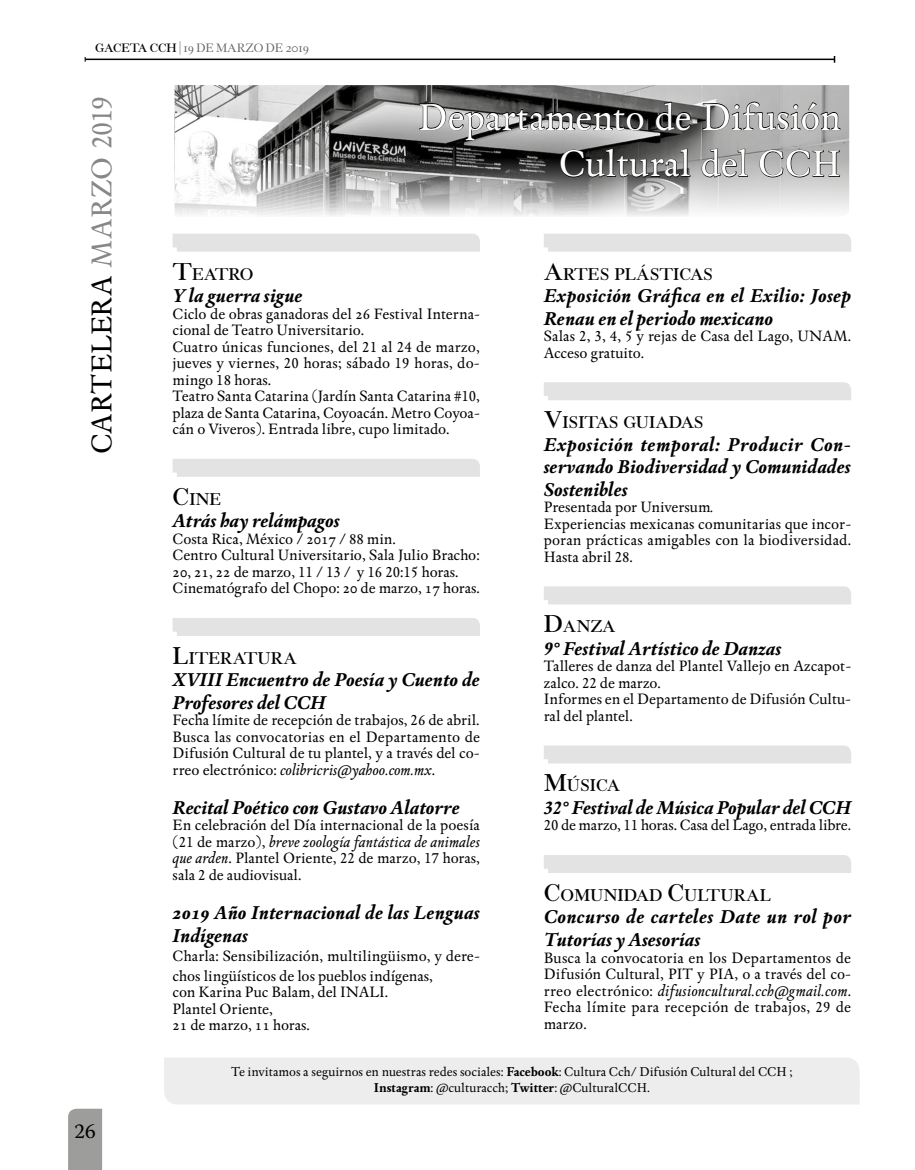
<style>
.page{position:relative;width:915px;height:1170px;background:#fff}
.page>*{position:absolute;margin:0;border:0;box-sizing:border-box;transform-origin:0 0}
.t1{font:39px/46.8px "Espinosa Nova";color:#fff;text-align:right}
.t2{font:30px "Espinosa Nova";letter-spacing:-.01em;color:#000}
.t3{font:21px "Warnock Pro";color:#000}
.t4{font:italic 700 19.5px/22.5px "Espinosa Nova";color:#000}
.t5{font:600 18.9px "Wessex";color:#000}
.t6{font:15.75px/16.5px "Espinosa Nova";color:#000}
.t7{font:13.5px/16.5px "Espinosa Nova";color:#000;text-align:center}
.t8{font:13.5px "Wessex";color:#646363}
.s1{font-weight:600;color:#000}
.s2{color:#878787}
.s3{font-size:27px}
.s4{font-style:italic}
.s5{font-weight:700}
</style>
<div class="page">
<div style="left:68px;top:1108px;width:34px;height:61px;background:#9d9d9c"></div>
<hr style="left:85px;top:59px;width:749px;height:1px;background:#000">
<svg style="left:833px;top:56px;width:2px;height:7px"></svg>
<img style="left:174px;top:85px;width:674px;height:131px">
<svg style="left:419px;top:103px;width:225px;height:37px;background:#6e6e6e"></svg>
<svg style="left:655px;top:101px;width:36px;height:30px"></svg>
<svg style="left:702px;top:101px;width:138px;height:30px;background:#8d8d8d"></svg>
<svg style="left:559px;top:148px;width:131px;height:30px;background:#434242"></svg>
<svg style="left:701px;top:148px;width:47px;height:30px"></svg>
<svg style="left:758px;top:149px;width:82px;height:29px;background:#959594"></svg>
<div style="left:172px;top:234px;width:308px;height:18px;background:#e3e3e3"></div>
<div style="left:172px;top:459px;width:308px;height:18px;background:#e3e3e3"></div>
<div style="left:172px;top:618px;width:308px;height:18px;background:#e3e3e3"></div>
<div style="left:544px;top:234px;width:306px;height:18px;background:#e3e3e3"></div>
<div style="left:544px;top:382px;width:306px;height:18px;background:#e3e3e3"></div>
<div style="left:544px;top:586px;width:306px;height:18px;background:#e3e3e3"></div>
<div style="left:544px;top:745px;width:306px;height:18px;background:#e3e3e3"></div>
<div style="left:544px;top:855px;width:306px;height:18px;background:#e3e3e3"></div>
<div style="left:164px;top:1058px;width:695px;height:46px;background:#ededed"></div>
<p class="t8" style="left:95px;top:40px;width:215px"><span class="s1">GACETA CCH</span> | 19 DE MARZO DE 2019</p>
<h2 class="t2" style="left:85px;top:454px;width:359px;rotate:-90deg">CARTELERA <span class="s2">MARZO 2019</span></h2>
<h3 class="t3" style="left:74px;top:1118px;width:23px">26</h3>
<h1 class="t1" style="left:418px;top:95px;width:424px">Departamento de Difusión<br>Cultural del CCH</h1>
<p class="t5" style="left:172px;top:264px;width:82px"><span class="s3">T</span>EATRO</p>
<p class="t4" style="left:172px;top:285px;width:131px">Y la guerra sigue</p>
<p class="t6" style="left:172px;top:306px;width:309px">Ciclo de obras ganadoras del 26 Festival Interna&shy;cional de Teatro Universitario.<br>Cuatro únicas funciones, del 21 al 24 de marzo, jueves y viernes, 20 horas; sábado 19 horas, do&shy;mingo 18 horas.<br>Teatro Santa Catarina (Jardín Santa Catarina #10, plaza de Santa Catarina, Coyoacán. Metro Coyoa&shy;cán o Viveros). Entrada libre, cupo limitado.</p>
<p class="t5" style="left:172px;top:489px;width:50px"><span class="s3">C</span>INE</p>
<p class="t4" style="left:172px;top:510px;width:169px">Atrás hay relámpagos</p>
<p class="t6" style="left:172px;top:531px;width:309px">Costa Rica, México / 2017 / 88 min.<br>Centro Cultural Universitario, Sala Julio Bracho:<br>20, 21, 22 de marzo, 11 / 13 / y 16 20:15 horas.<br>Cinematógrafo del Chopo: 20 de marzo, 17 horas.</p>
<p class="t5" style="left:543px;top:264px;width:170px"><span class="s3">A</span>RTES PLÁSTICAS</p>
<p class="t4" style="left:543px;top:285px;width:309px">Exposición Gráfica en el Exilio: Josep<br>Renau en el periodo mexicano</p>
<p class="t6" style="left:543px;top:328px;width:309px">Salas 2, 3, 4, 5 y rejas de Casa del Lago, UNAM.<br>Acceso gratuito.</p>
<p class="t5" style="left:543px;top:412px;width:161px"><span class="s3">V</span>ISITAS GUIADAS</p>
<p class="t4" style="left:543px;top:433px;width:308px;text-align:justify">Exposición temporal: Producir Con&shy;servando Biodiversidad y Comunidades Sostenibles</p>
<p class="t6" style="left:543px;top:499px;width:309px">Presentada por Universum<span class="s4">.<br></span>Experiencias mexicanas comunitarias que incor&shy;poran prácticas amigables con la biodiversidad.<br>Hasta abril 28.</p>
<p class="t5" style="left:543px;top:616px;width:73px"><span class="s3">D</span>ANZA</p>
<p class="t4" style="left:543px;top:637px;width:239px">9° Festival Artístico de Danzas</p>
<p class="t6" style="left:543px;top:658px;width:309px">Talleres de danza del Plantel Vallejo en Azcapot&shy;zalco. 22 de marzo.<br>Informes en el Departamento de Difusión Cultu&shy;ral del plantel.</p>
<p class="t5" style="left:172px;top:648px;width:126px"><span class="s3">L</span>ITERATURA</p>
<p class="t4" style="left:172px;top:669px;width:309px">XVIII Encuentro de Poesía y Cuento de<br>Profesores del CCH</p>
<p class="t6" style="left:172px;top:712px;width:309px;text-align:justify">Fecha límite de recepción de trabajos, 26 de abril.<br>Busca las convocatorias en el Departamento de Difusión Cultural de tu plantel, y a través del co&shy;rreo electrónico: <span class="s4">colibricris@yahoo.com.mx</span>.</p>
<p class="t4" style="left:172px;top:796px;width:288px">Recital Poético con Gustavo Alatorre</p>
<p class="t6" style="left:172px;top:817px;width:309px;text-align:justify">En celebración del Día internacional de la poesía (21 de marzo), <span class="s4">breve zoología fantástica de animales que arden</span>. Plantel Oriente, 22 de marzo, 17 horas, sala 2 de audiovisual.</p>
<p class="t4" style="left:172px;top:901px;width:309px">2019 Año Internacional de las Lenguas<br>Indígenas</p>
<p class="t6" style="left:172px;top:946px;width:309px;line-height:19.5px">Charla: Sensibilización, multilingüismo, y dere&shy;chos lingüísticos de los pueblos indígenas,</p>
<p class="t6" style="left:172px;top:984px;width:217px">con Karina Puc Balam, del INALI.<br>Plantel Oriente,<br>21 de marzo, 11 horas.</p>
<p class="t5" style="left:543px;top:775px;width:78px"><span class="s3">M</span>ÚSICA</p>
<p class="t4" style="left:543px;top:796px;width:309px">32° Festival de Música Popular del CCH</p>
<p class="t6" style="left:543px;top:817px;width:309px">20 de marzo, 11 horas. Casa del Lago, entrada libre.</p>
<p class="t5" style="left:543px;top:885px;width:228px"><span class="s3">C</span>OMUNIDAD <span class="s3">C</span>ULTURAL</p>
<p class="t4" style="left:543px;top:906px;width:309px">Concurso de carteles Date un rol por<br>Tutorías y Asesorías</p>
<p class="t6" style="left:543px;top:949px;width:309px;text-align:justify">Busca la convocatoria en los Departamentos de Difusión Cultural, PIT y PIA, o a través del co&shy;rreo electrónico: <span class="s4">difusioncultural.cch@gmail.com</span>.<br>Fecha límite para recepción de trabajos, 29 de marzo.</p>
<p class="t7" style="left:231px;top:1063px;width:563px">Te invitamos a seguirnos en nuestras redes sociales: <span class="s5">Facebook</span>: Cultura Cch/ Difusión Cultural del CCH ;<br><span class="s5">Instagram</span>: @culturacch; <span class="s5">Twitter</span>: @CulturalCCH.</p>
</div>
